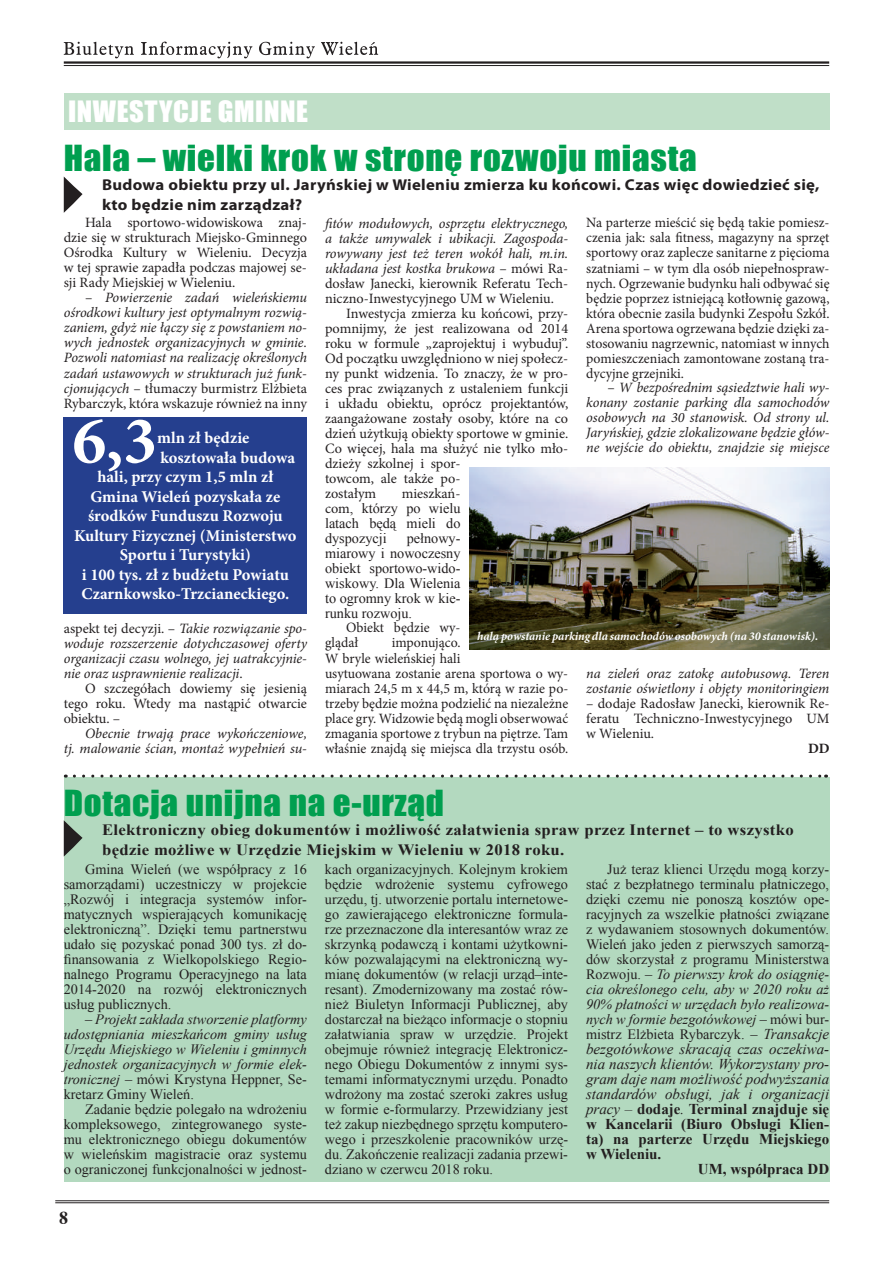
<style>
.page{position:relative;width:893px;height:1263px;background:#fff}
.page>*{position:absolute;margin:0;border:0;box-sizing:border-box;transform-origin:0 0}
.t1{font:700 67.65px "Minion Pro";color:#fff}
.t2{font:33px "Impact";letter-spacing:.02em;color:#009f4f;scale:1.06 1}
.t3{font:27px "Impact";letter-spacing:.02em;color:#fff;scale:1.06 1}
.t4{font:700 18px "Dutch 801 BT";color:#231f20}
.t5{font:700 16.5px "Minion Pro";color:#fff}
.t6{font:700 15.75px/19.5px "Times New Roman";letter-spacing:.02em;color:#231f20;scale:1.06 1}
.t7{font:700 15.75px/19.5px "Myriad Pro";letter-spacing:.02em;color:#231f20;scale:1.06 1}
.t8{font:italic 15px "Times New Roman";color:#231f20}
.t9{font:700 15px "Times New Roman";color:#231f20}
.t10{font:14.25px/15px "Times New Roman";color:#231f20;text-align:justify}
.t11{font:14.25px/15px "Minion Pro";color:#231f20;text-align:justify}
.t12{font:italic 14.25px/15px "Minion Pro";letter-spacing:-.005em;color:#231f20;text-align:justify}
.t13{font:italic 14.25px/15px "Times New Roman";color:#231f20;text-align:justify}
.t14{font:700 14.25px "Minion Pro";color:#231f20}
.t15{font:italic 700 12px "Minion Pro";letter-spacing:-.005em;color:#fff}
.s1{font-style:normal}
.s2{font-family:"Minion Pro"}
.s3{font-style:italic}
.s4{font-style:italic;font-size:15px}
.s5{font-weight:400;font-style:italic}
</style>
<div class="page">
<hr style="left:55px;top:1200px;width:774px;height:1px;background:#231f20">
<hr style="left:55px;top:1202px;width:774px;height:1px;background:#231f20">
<hr style="left:64px;top:61px;width:765px;height:3px;background:#231f20">
<hr style="left:64px;top:65px;width:765px;height:1px;background:#231f20">
<svg style="left:64px;top:42px;width:314px;height:16px"></svg>
<div style="left:64px;top:777px;width:765px;height:405px;background:#b3d9bf"></div>
<div style="left:64px;top:94px;width:765px;height:36px;background:#c0dfc8"></div>
<svg style="left:64px;top:177px;width:19px;height:36px"></svg>
<div style="left:64px;top:417px;width:243px;height:196px;background:#253f8e"></div>
<img style="left:469px;top:467px;width:360px;height:183px">
<svg style="left:74px;top:774px;width:753px;height:3px"></svg>
<svg style="left:64px;top:820px;width:19px;height:36px"></svg>
<h3 class="t3" style="left:68px;top:91px;width:228px">INWESTYCJE GMINNE</h3>
<h2 class="t2" style="left:64px;top:132px;width:599px">Hala – wielki krok w stronę rozwoju miasta</h2>
<p class="t7" style="left:102px;top:174px;width:678px">Budowa obiektu przy ul. Jaryńskiej w Wieleniu zmierza ku końcowi. Czas więc dowiedzieć się, kto będzie nim zarządzał?</p>
<p class="t11" style="left:64px;top:215px;width:245px;text-indent:21px">Hala sportowo-widowiskowa znaj&shy;dzie się w strukturach Miejsko-Gminnego Ośrodka Kultury w Wieleniu. Decyzja w tej sprawie zapadła podczas majowej se&shy;sji Rady Miejskiej w Wieleniu.</p>
<p class="t12" style="left:64px;top:290px;width:245px;text-indent:21px"><span class="s1">–</span> Powierzenie zadań wieleńskiemu ośrodkowi kultury jest optymalnym rozwią&shy;zaniem, gdyż nie łączy się z powstaniem no&shy;wych jednostek organizacyjnych w gminie.<br>Pozwoli natomiast na realizację określonych zadań ustawowych w strukturach już funk&shy;cjonujących <span class="s1">– tłumaczy burmistrz Elżbieta Rybarczyk, która wskazuje również na inny</span></p>
<h1 class="t1" style="left:72px;top:393px;width:86px">6,3</h1>
<p class="t5" style="left:157px;top:426px;width:94px">mln zł będzie</p>
<p class="t5" style="left:160px;top:446px;width:136px">kosztowała budowa</p>
<p class="t5" style="left:97px;top:465px;width:177px">hali, przy czym 1,5 mln zł</p>
<p class="t5" style="left:90px;top:485px;width:192px">Gmina Wieleń pozyskała ze</p>
<p class="t5" style="left:88px;top:504px;width:196px">środków Funduszu Rozwoju</p>
<p class="t5" style="left:74px;top:524px;width:224px">Kultury Fizycznej (Ministerstwo</p>
<p class="t5" style="left:120px;top:543px;width:133px">Sportu i Turystyki)</p>
<p class="t5" style="left:82px;top:563px;width:208px">i 100 tys. zł z budżetu Powiatu</p>
<p class="t5" style="left:82px;top:582px;width:209px">Czarnkowsko-Trzcianeckiego.</p>
<p class="t12" style="left:64px;top:620px;width:245px"><span class="s1">aspekt tej decyzji. –</span> Takie rozwiązanie spo&shy;woduje rozszerzenie dotychczasowej oferty organizacji czasu wolnego, jej uatrakcyjnie&shy;nie oraz usprawnienie realizacji<span class="s1">.</span></p>
<p class="t11" style="left:64px;top:681px;width:245px;text-indent:21px">O szczegółach dowiemy się jesienią tego roku. Wtedy ma nastąpić otwarcie obiektu. –</p>
<p class="t12" style="left:64px;top:725px;width:245px;text-align:right">Obecnie trwają prace wykończeniowe,<br>tj. malowanie ścian, montaż wypełnień su-</p>
<p class="t11" style="left:586px;top:215px;width:245px">Na parterze mieścić się będą takie pomiesz&shy;czenia jak: sala fitness, magazyny na sprzęt sportowy oraz zaplecze sanitarne z pięcioma szatniami – w tym dla osób niepełnospraw&shy;nych. Ogrzewanie budynku hali odbywać się będzie poprzez istniejącą kotłownię gazową, która obecnie zasila budynki Zespołu Szkół.<br>Arena sportowa ogrzewana będzie dzięki za&shy;stosowaniu nagrzewnic, natomiast w innych pomieszczeniach zamontowane zostaną tra&shy;dycyjne grzejniki.</p>
<p class="t12" style="left:586px;top:380px;width:245px;text-indent:21px"><span class="s1">–</span> W bezpośrednim sąsiedztwie hali wy&shy;konany zostanie parking dla samochodów osobowych na 30 stanowisk. Od strony ul.<br>Jaryńskiej, gdzie zlokalizowane będzie głów&shy;ne wejście do obiektu, znajdzie się miejsce</p>
<p class="t12" style="left:325px;top:215px;width:245px">fitów modułowych, osprzętu elektrycznego, a także umywalek i ubikacji. Zagospoda&shy;rowywany jest też teren wokół hali, m.in. układana jest kostka brukowa <span class="s1">– mówi Ra&shy;dosław Janecki, kierownik Referatu Tech&shy;niczno-Inwestycyjnego UM w Wieleniu.</span></p>
<p class="t11" style="left:325px;top:306px;width:245px;text-align:left;text-indent:21px">Inwestycja zmierza ku końcowi, przy&shy;pomnijmy, że jest realizowana od 2014 roku w formule „zaprojektuj i wybuduj”.<br>Od początku uwzględniono w niej społecz&shy;ny punkt widzenia. To znaczy, że w pro&shy;ces prac związanych z ustaleniem funkcji i układu obiektu, oprócz projektantów, zaangażowane zostały osoby, które na co dzień użytkują obiekty sportowe w gminie.<br>Co więcej, hala ma służyć nie tylko mło&shy;dzieży szkolnej i spor-<br>towcom, ale także po-<br>zostałym</p>
<p class="t11" style="left:402px;top:486px;width:60px">mieszkań-</p>
<p class="t10" style="left:325px;top:500px;width:137px"><span class="s2">com</span>, którzy po wielu latach będą mieli do dyspozycji</p>
<p class="t10" style="left:325px;top:530px;width:137px;text-indent:82px">pełnowy&shy;miarowy i nowoczesny obiekt sportowo-wido&shy;wiskowy. Dla Wielenia to ogromny krok w kie&shy;runku rozwoju.</p>
<p class="t11" style="left:325px;top:620px;width:137px;text-indent:21px">Obiekt będzie wy&shy;glądał</p>
<p class="t15" style="left:477px;top:628px;width:343px">halą powstanie parking dla samochodów osobowych (na 30 stanowisk).</p>
<p class="t11" style="left:325px;top:635px;width:245px;text-align:left;text-indent:67px">imponująco.<br>W bryle wieleńskiej hali<br>usytuowana zostanie arena sportowa o wy&shy;miarach 24,5 m x 44,5 m, którą w razie po&shy;trzeby będzie można podzielić na niezależne place gry. Widzowie będą mogli obserwować zmagania sportowe z trybun na piętrze. Tam właśnie znajdą się miejsca dla trzystu osób.</p>
<p class="t12" style="left:586px;top:665px;width:245px">na zieleń oraz zatokę autobusową. Teren zostanie oświetlony i objęty monitoringiem</p>
<p class="t11" style="left:586px;top:695px;width:245px">– dodaje Radosław Janecki, kierownik Re&shy;feratu Techniczno-Inwestycyjnego UM w Wieleniu.</p>
<p class="t14" style="left:808px;top:738px;width:23px">DD</p>
<h2 class="t2" style="left:64px;top:777px;width:360px">Dotacja unijna na e-urząd</h2>
<p class="t6" style="left:102px;top:820px;width:654px">Elektroniczny obieg dokumentów i możliwość załatwienia spraw przez Internet – to wszystko będzie możliwe w Urzędzie Miejskim w Wieleniu w 2018 roku.</p>
<p class="t10" style="left:64px;top:861px;width:245px;text-indent:21px">Gmina Wieleń (we współpracy z 16 samorządami) uczestniczy w projekcie „Rozwój i integracja systemów infor&shy;matycznych wspierających komunikację elektroniczną”. Dzięki temu partnerstwu udało się pozyskać ponad 300 tys. zł do&shy;finansowania z Wielkopolskiego Regio&shy;nalnego Programu Operacyjnego na lata 2014-2020 na rozwój elektronicznych usług publicznych.</p>
<p class="t13" style="left:64px;top:1011px;width:245px;text-indent:21px"><span class="s1">–</span> Projekt zakłada stworzenie platformy udostępniania mieszkańcom gminy usług Urzędu Miejskiego w Wieleniu i gminnych jednostek organizacyjnych w formie elek&shy;tronicznej <span class="s1">– mówi Krystyna Heppner, Se&shy;kretarz Gminy Wieleń.</span></p>
<p class="t10" style="left:64px;top:1101px;width:245px;text-indent:21px">Zadanie będzie polegało na wdrożeniu kompleksowego, zintegrowanego syste&shy;mu elektronicznego obiegu dokumentów w wieleńskim magistracie oraz systemu o ograniczonej funkcjonalności w jednost-</p>
<p class="t4" style="left:59px;top:1205px;width:10px">8</p>
<p class="t10" style="left:325px;top:861px;width:245px">kach organizacyjnych. Kolejnym krokiem będzie wdrożenie systemu cyfrowego urzędu, tj. utworzenie portalu internetowe&shy;go zawierającego elektroniczne formula&shy;rze przeznaczone dla interesantów wraz ze skrzynką podawczą i kontami użytkowni&shy;ków pozwalającymi na elektroniczną wy&shy;mianę dokumentów (w relacji urząd–inte&shy;resant). Zmodernizowany ma zostać rów&shy;nież Biuletyn Informacji Publicznej, aby dostarczał na bieżąco informacje o stopniu załatwiania spraw w urzędzie. Projekt obejmuje również integrację Elektronicz&shy;nego Obiegu Dokumentów z innymi sys&shy;temami informatycznymi urzędu. Ponadto wdrożony ma zostać szeroki zakres usług w formie e-formularzy. Przewidziany jest też zakup niezbędnego sprzętu komputero&shy;wego i przeszkolenie pracowników urzę&shy;du. Zakończenie realizacji zadania przewi&shy;dziano w czerwcu 2018 roku.</p>
<p class="t10" style="left:586px;top:861px;width:245px;text-indent:21px">Już teraz klienci Urzędu mogą korzy&shy;stać z bezpłatnego terminalu płatniczego, dzięki czemu nie ponoszą kosztów ope&shy;racyjnych za wszelkie płatności związane z wydawaniem stosownych dokumentów.<br>Wieleń jako jeden z pierwszych samorzą&shy;dów skorzystał z programu Ministerstwa Rozwoju. – <span class="s3">To pierwszy krok do osiągnię&shy;cia określonego celu, aby w 2020 roku aż 90% płatności w urzędach było realizowa&shy;nych w formie bezgotówkowej</span> – mówi bur&shy;mistrz Elżbieta Rybarczyk. – <span class="s4">Transakcje</span></p>
<p class="t8" style="left:586px;top:1038px;width:245px">bezgotówkowe skracają czas oczekiwa-</p>
<p class="t8" style="left:586px;top:1053px;width:245px">nia naszych klientów. Wykorzystany pro-</p>
<p class="t8" style="left:586px;top:1068px;width:245px">gram daje nam możliwość podwyższania</p>
<p class="t8" style="left:586px;top:1083px;width:245px">standardów obsługi, jak i organizacji</p>
<p class="t9" style="left:586px;top:1098px;width:245px"><span class="s5">pracy –</span> dodaje<span class="s5">.</span> Terminal znajduje się</p>
<p class="t9" style="left:586px;top:1113px;width:245px">w Kancelarii (Biuro Obsługi Klien-</p>
<p class="t9" style="left:586px;top:1128px;width:245px">ta) na parterze Urzędu Miejskiego</p>
<p class="t9" style="left:586px;top:1143px;width:77px">w Wieleniu.</p>
<p class="t9" style="left:698px;top:1158px;width:133px">UM, współpraca DD</p>
</div>
